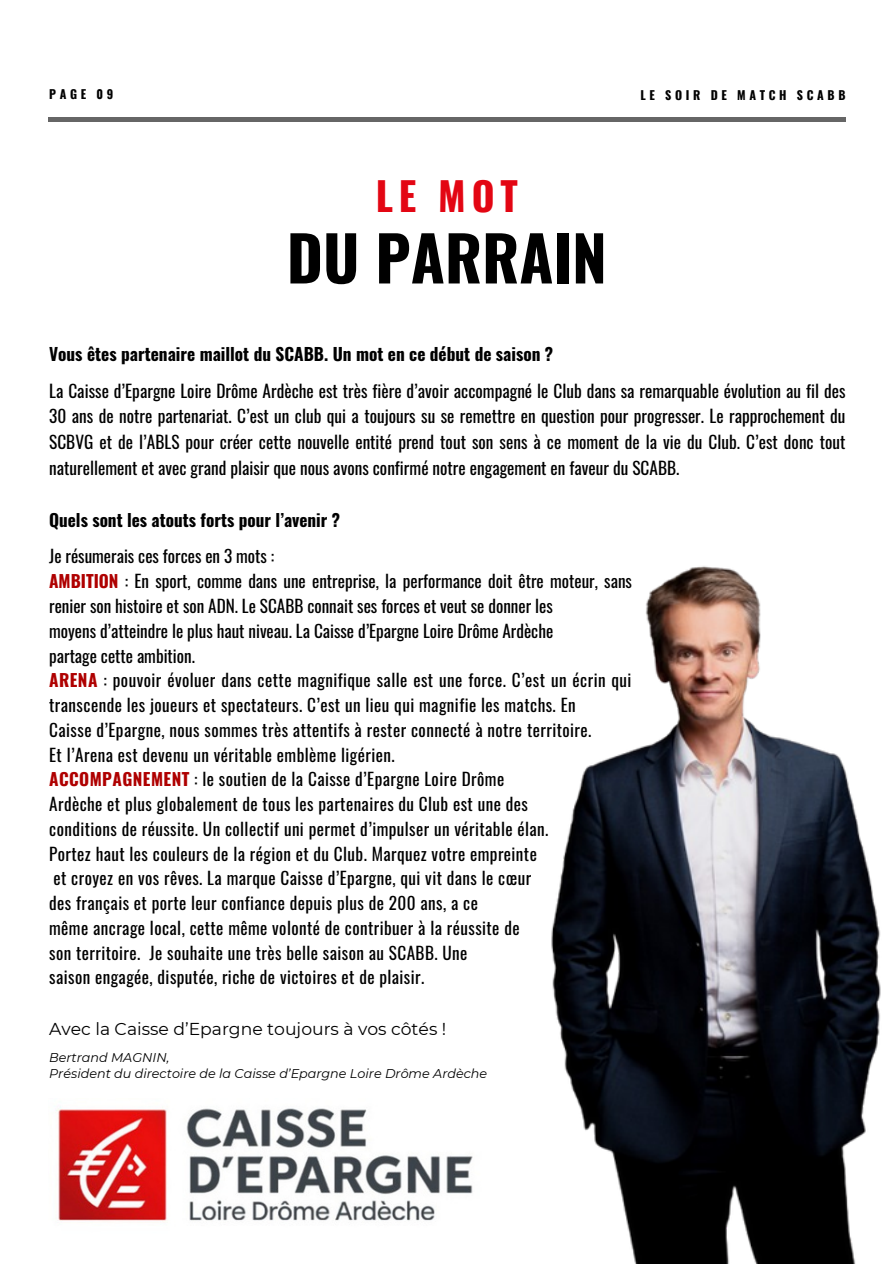
<style>
.page{position:relative;width:894px;height:1264px;background:#fff}
.page>*{position:absolute;margin:0;border:0;box-sizing:border-box;transform-origin:0 0}
.t1{font:700 61.95px "Oswald";color:#000}
.t2{font:700 39.15px "Oswald";color:#e30613}
.t3{font:17.25px/24.8px "Oswald";letter-spacing:.025em;color:#000;text-align:justify}
.t4{font:700 17.25px "Oswald";color:#000}
.t5{font:17.25px "Montserrat";color:#000}
.t6{font:italic 12.75px/15.9px "Montserrat";color:#000}
.t7{font:700 12.15px "Oswald";letter-spacing:.3em;color:#000}
.s1{font-weight:700;color:#af0000}
</style>
<div class="page">
<hr style="left:48px;top:118px;width:796px;height:3px;background:#666">
<img style="left:551px;top:566px;width:330px;height:697px">
<img style="left:56px;top:1106px;width:417px;height:115px">
<h5 class="t7" style="left:49px;top:85px;width:66px">PAGE 09</h5>
<h5 class="t7" style="left:640px;top:85px;width:206px">LE SOIR DE MATCH SCABB</h5>
<h2 class="t2" style="left:375px;top:165px;width:144px">LE MOT</h2>
<p class="t1" style="left:286px;top:209px;width:321px">DU PARRAIN</p>
<h1 class="t4" style="left:49px;top:341px;width:505px">Vous êtes partenaire maillot du SCABB. Un mot en ce début de saison ?</h1>
<h3 class="t3" style="left:49px;top:377px;width:797px;line-height:25.8px">La Caisse d’Epargne Loire Drôme Ardèche est très fière d’avoir accompagné le Club dans sa remarquable évolution au fil des 30 ans de notre partenariat. C’est un club qui a toujours su se remettre en question pour progresser. Le rapprochement du SCBVG et de l’ABLS pour créer cette nouvelle entité prend tout son sens à ce moment de la vie du Club. C’est donc tout naturellement et avec grand plaisir que nous avons confirmé notre engagement en faveur du SCABB.</h3>
<h4 class="t4" style="left:49px;top:506px;width:292px">Quels sont les atouts forts pour l’avenir ?</h4>
<h3 class="t3" style="left:49px;top:543px;width:584px;text-align:left">Je résumerais ces forces en 3 mots :<br><span class="s1">AMBITION</span> : En sport, comme dans une entreprise, la performance doit être moteur, sans renier son histoire et son ADN. Le SCABB connait ses forces et veut se donner les<br>moyens d’atteindre le plus haut niveau. La Caisse d’Epargne Loire Drôme Ardèche<br>partage cette ambition.<br><span class="s1">ARENA</span> : pouvoir évoluer dans cette magnifique salle est une force. C’est un écrin qui transcende les joueurs et spectateurs. C’est un lieu qui magnifie les matchs. En<br>Caisse d’Epargne, nous sommes très attentifs à rester connecté à notre territoire.<br>Et l’Arena est devenu un véritable emblème ligérien.<br><span class="s1">ACCOMPAGNEMENT</span> : le soutien de la Caisse d’Epargne Loire Drôme<br>Ardèche et plus globalement de tous les partenaires du Club est une des<br>conditions de réussite. Un collectif uni permet d’impulser un véritable élan.<br>Portez haut les couleurs de la région et du Club. Marquez votre empreinte<br>et croyez en vos rêves. La marque Caisse d’Epargne, qui vit dans le cœur<br>des français et porte leur confiance depuis plus de 200 ans, a ce<br>même ancrage local, cette même volonté de contribuer à la réussite de<br>son territoire. Je souhaite une très belle saison au SCABB. Une<br>saison engagée, disputée, riche de victoires et de plaisir.</h3>
<p class="t5" style="left:49px;top:1017px;width:398px">Avec la Caisse d’Epargne toujours à vos côtés !</p>
<h4 class="t6" style="left:49px;top:1049px;width:439px">Bertrand MAGNIN,<br>Président du directoire de la Caisse d’Epargne Loire Drôme Ardèche</h4>
</div>
